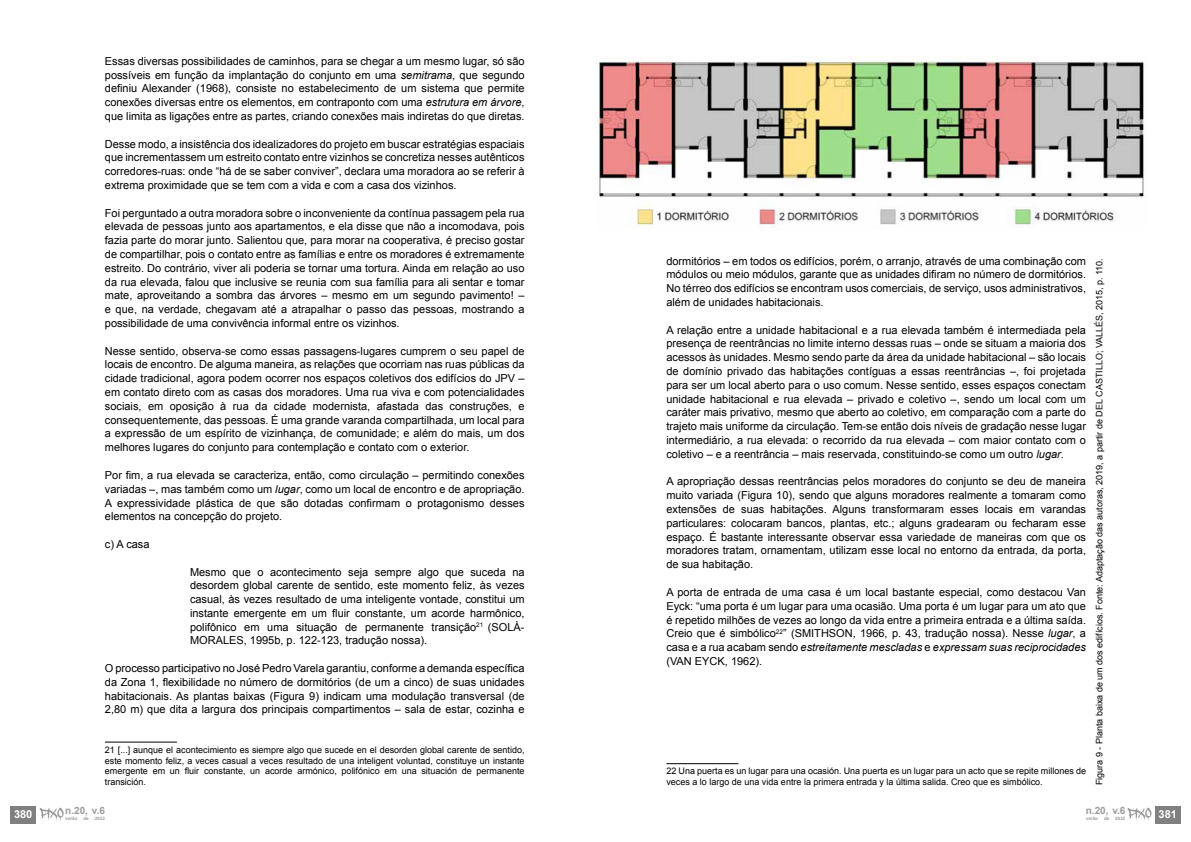
<style>
.page{position:relative;width:1191px;height:842px;background:#fff}
.page>*{position:absolute;margin:0;border:0;box-sizing:border-box;transform-origin:0 0}
.t1{font:11px/13.8px "Arial";color:#000;text-align:justify}
.t2{font:700 11px "Arial";color:#fff}
.t3{font:700 10px "Arial";color:#9d9d9c}
.t4{font:9px/10.8px "Arial";color:#000;text-align:justify}
.t5{font:700 4.6px "Arial";color:#9d9d9c}
.s1{font-style:italic}
</style>
<div class="page">
<hr style="left:105px;top:741px;width:72px;height:1px;background:#000">
<hr style="left:666px;top:763px;width:72px;height:1px;background:#000">
<img style="left:595px;top:57px;width:549px;height:171px">
<div style="left:1155px;top:806px;width:25px;height:17px;background:#808080"></div>
<svg style="left:1127px;top:808px;width:24px;height:13px"></svg>
<div style="left:11px;top:806px;width:25px;height:17px;background:#808080"></div>
<svg style="left:40px;top:808px;width:24px;height:13px"></svg>
<p class="t2" style="left:14px;top:807px;width:20px">380</p>
<p class="t1" style="left:105px;top:54px;width:421px">Essas diversas possibilidades de caminhos, para se chegar a um mesmo lugar, só são possíveis em função da implantação do conjunto em uma <span class="s1">semitrama</span>, que segundo definiu Alexander (1968), consiste no estabelecimento de um sistema que permite conexões diversas entre os elementos, em contraponto com uma <span class="s1">estrutura em árvore</span>, que limita as ligações entre as partes, criando conexões mais indiretas do que diretas.</p>
<p class="t1" style="left:105px;top:137px;width:421px">Desse modo, a insistência dos idealizadores do projeto em buscar estratégias espaciais que incrementassem um estreito contato entre vizinhos se concretiza nesses autênticos corredores-ruas: onde “há de se saber conviver”, declara uma moradora ao se referir à extrema proximidade que se tem com a vida e com a casa dos vizinhos.</p>
<p class="t1" style="left:105px;top:206px;width:421px">Foi perguntado a outra moradora sobre o inconveniente da contínua passagem pela rua elevada de pessoas junto aos apartamentos, e ela disse que não a incomodava, pois fazia parte do morar junto. Salientou que, para morar na cooperativa, é preciso gostar de compartilhar, pois o contato entre as famílias e entre os moradores é extremamente estreito. Do contrário, viver ali poderia se tornar uma tortura. Ainda em relação ao uso da rua elevada, falou que inclusive se reunia com sua família para ali sentar e tomar mate, aproveitando a sombra das árvores – mesmo em um segundo pavimento! – e que, na verdade, chegavam até a atrapalhar o passo das pessoas, mostrando a possibilidade de uma convivência informal entre os vizinhos.</p>
<p class="t1" style="left:105px;top:344px;width:421px">Nesse sentido, observa-se como essas passagens-lugares cumprem o seu papel de locais de encontro. De alguma maneira, as relações que ocorriam nas ruas públicas da cidade tradicional, agora podem ocorrer nos espaços coletivos dos edifícios do JPV ‒ em contato direto com as casas dos moradores. Uma rua viva e com potencialidades sociais, em oposição à rua da cidade modernista, afastada das construções, e consequentemente, das pessoas. É uma grande varanda compartilhada, um local para a expressão de um espírito de vizinhança, de comunidade; e além do mais, um dos melhores lugares do conjunto para contemplação e contato com o exterior.</p>
<p class="t1" style="left:105px;top:468px;width:421px">Por fim, a rua elevada se caracteriza, então, como circulação – permitindo conexões variadas ‒, mas também como um <span class="s1">lugar</span>, como um local de encontro e de apropriação.<br>A expressividade plástica de que são dotadas confirmam o protagonismo desses elementos na concepção do projeto.</p>
<p class="t1" style="left:105px;top:537px;width:46px">c) A casa</p>
<p class="t1" style="left:190px;top:565px;width:336px">Mesmo que o acontecimento seja sempre algo que suceda na desordem global carente de sentido, este momento feliz, às vezes casual, às vezes resultado de uma inteligente vontade, constitui um instante emergente em um fluir constante, um acorde harmônico, polifônico em uma situação de permanente transição<sup>21</sup> (SOLÀ-MORALES, 1995b, p. 122-123, tradução nossa).</p>
<p class="t1" style="left:105px;top:661px;width:421px">O processo participativo no José Pedro Varela garantiu, conforme a demanda específica da Zona 1, flexibilidade no número de dormitórios (de um a cinco) de suas unidades habitacionais. As plantas baixas (Figura 9) indicam uma modulação transversal (de 2,80 m) que dita a largura dos principais compartimentos ‒ sala de estar, cozinha e</p>
<p class="t4" style="left:105px;top:744px;width:421px">21 [...] aunque el acontecimiento es siempre algo que sucede en el desorden global carente de sentido, este momento feliz, a veces casual a veces resultado de una inteligent voluntad, constituye un instante emergente em un fluir constante, un acorde armónico, polifónico em una situación de permanente transición.</p>
<p class="t3" style="left:65px;top:804px;width:41px">n.20, v.6</p>
<p class="t5" style="left:65px;top:815px;width:14px">verão</p>
<p class="t5" style="left:83px;top:815px;width:7px">de</p>
<p class="t5" style="left:95px;top:815px;width:12px">2022</p>
<p class="t1" style="left:666px;top:254px;width:421px">dormitórios ‒ em todos os edifícios, porém, o arranjo, através de uma combinação com módulos ou meio módulos, garante que as unidades difiram no número de dormitórios.<br>No térreo dos edifícios se encontram usos comerciais, de serviço, usos administrativos, além de unidades habitacionais.</p>
<p class="t1" style="left:666px;top:323px;width:421px">A relação entre a unidade habitacional e a rua elevada também é intermediada pela presença de reentrâncias no limite interno dessas ruas ‒ onde se situam a maioria dos acessos às unidades. Mesmo sendo parte da área da unidade habitacional ‒ são locais de domínio privado das habitações contíguas a essas reentrâncias ‒, foi projetada para ser um local aberto para o uso comum. Nesse sentido, esses espaços conectam unidade habitacional e rua elevada ‒ privado e coletivo ‒, sendo um local com um caráter mais privativo, mesmo que aberto ao coletivo, em comparação com a parte do trajeto mais uniforme da circulação. Tem-se então dois níveis de gradação nesse lugar intermediário, a rua elevada: o recorrido da rua elevada ‒ com maior contato com o coletivo ‒ e a reentrância ‒ mais reservada, constituindo-se como um outro <span class="s1">lugar</span>.</p>
<p class="t1" style="left:666px;top:475px;width:421px">A apropriação dessas reentrâncias pelos moradores do conjunto se deu de maneira muito variada (Figura 10), sendo que alguns moradores realmente a tomaram como extensões de suas habitações. Alguns transformaram esses locais em varandas particulares: colocaram bancos, plantas, etc.; alguns gradearam ou fecharam esse espaço. É bastante interessante observar essa variedade de maneiras com que os moradores tratam, ornamentam, utilizam esse local no entorno da entrada, da porta, de sua habitação.</p>
<p class="t1" style="left:666px;top:585px;width:421px">A porta de entrada de uma casa é um local bastante especial, como destacou Van Eyck: “uma porta é um lugar para uma ocasião. Uma porta é um lugar para um ato que é repetido milhões de vezes ao longo da vida entre a primeira entrada e a última saída.<br>Creio que é simbólico<sup>22</sup>” (SMITHSON, 1966, p. 43, tradução nossa). Nesse <span class="s1">lugar</span>, a casa e a rua acabam sendo <span class="s1">estreitamente mescladas</span> e <span class="s1">expressam suas reciprocidades </span>(VAN EYCK, 1962).</p>
<p class="t4" style="left:666px;top:766px;width:421px">22 Una puerta es un lugar para una ocasión. Una puerta es un lugar para un acto que se repite millones de veces a lo largo de una vida entre la primera entrada y la última salida. Creo que es simbólico.</p>
<p class="t4" style="left:1094px;top:785px;width:529px;rotate:-90deg">Figura 9 - Planta baixa de um dos edifícios. Fonte: Adaptação das autoras, 2019, a partir de DEL CASTILLO; VALLÉS, 2015, p. 110.</p>
<p class="t3" style="left:1085px;top:804px;width:41px">n.20, v.6</p>
<p class="t5" style="left:1085px;top:815px;width:14px">verão</p>
<p class="t5" style="left:1104px;top:815px;width:7px">de</p>
<p class="t5" style="left:1115px;top:815px;width:12px">2022</p>
<p class="t2" style="left:1158px;top:807px;width:20px">381</p>
</div>
